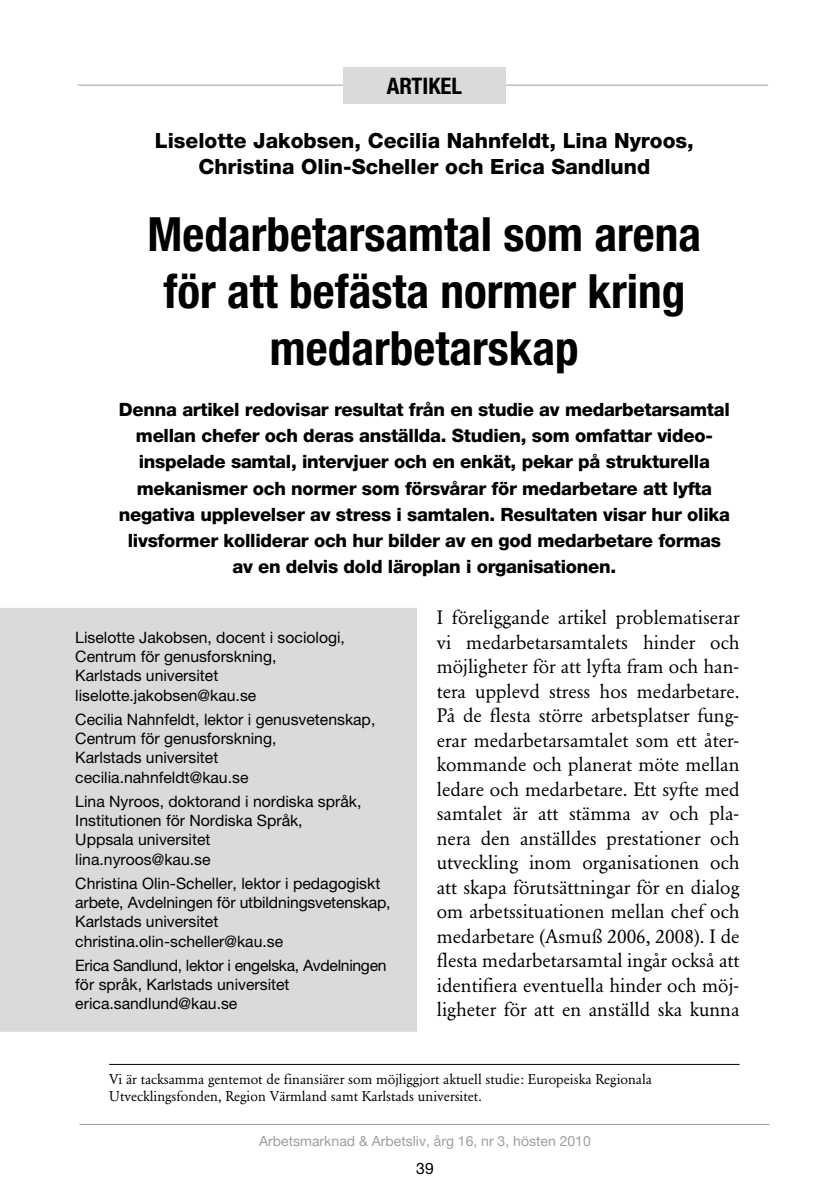
<style>
.page{position:relative;width:819px;height:1201px;background:#fff}
.page>*{position:absolute;margin:0;border:0;box-sizing:border-box;transform-origin:0 0}
.t1{font:700 condensed 47.25px/56.7px "Helvetica Neue";color:#000;text-align:center}
.t2{font:700 condensed 22.75px "Helvetica Neue";color:#000}
.t3{font:800 21px/25.2px "Helvetica Neue";color:#000;text-align:center}
.t4{font:19.25px/24.5px "Garamond BE";color:#000;text-align:justify}
.t5{font:800 18.38px/26.2px "Helvetica Neue";letter-spacing:-.015em;color:#000;text-align:center}
.t6{font:15.75px/19.2px "Helvetica Neue";color:#000}
.t7{font:14px/16.8px "Garamond BE";color:#000}
.t8{font:14px "Helvetica Neue";color:#9c9e9f}
</style>
<div class="page">
<hr style="left:79px;top:1124px;width:690px;height:1px;background:#9c9e9f">
<hr style="left:78px;top:85px;width:690px;height:1px;background:#9c9e9f">
<div style="left:343px;top:67px;width:162px;height:37px;background:#d9dadb"></div>
<div style="left:0;top:608px;width:416px;height:423px;background:#d9dadb"></div>
<hr style="left:109px;top:1064px;width:630px;height:1px;background:#000">
<p class="t2" style="left:386px;top:73px;width:77px">ARTIKEL</p>
<p class="t3" style="left:155px;top:128px;width:540px">Liselotte Jakobsen, Cecilia Nahnfeldt, Lina Nyroos,<br>Christina Olin-Scheller och Erica Sandlund</p>
<h1 class="t1" style="left:147px;top:205px;width:555px">Medarbetarsamtal som arena för att befästa normer kring medarbetarskap</h1>
<p class="t5" style="left:119px;top:396px;width:612px">Denna artikel redovisar resultat från en studie av medarbetarsamtal mellan chefer och deras anställda. Studien, som omfattar video&shy;inspelade samtal, intervjuer och en enkät, pekar på strukturella mekanismer och normer som försvårar för medarbetare att lyfta negativa upplevelser av stress i samtalen. Resultaten visar hur olika livsformer kolliderar och hur bilder av en god medarbetare formas av en delvis dold läroplan i organisationen.</p>
<p class="t6" style="left:75px;top:627px;width:271px">Liselotte Jakobsen, docent i sociologi,<br>Centrum för genusforskning,<br>Karlstads universitet liselotte.jakobsen@kau.se</p>
<p class="t6" style="left:75px;top:709px;width:301px">Cecilia Nahnfeldt, lektor i genusvetenskap,<br>Centrum för genusforskning,<br>Karlstads universitet cecilia.nahnfeldt@kau.se</p>
<p class="t6" style="left:75px;top:791px;width:287px">Lina Nyroos, doktorand i nordiska språk,<br>Institutionen för Nordiska Språk,<br>Uppsala universitet<br>lina.nyroos@kau.se</p>
<p class="t6" style="left:75px;top:873px;width:317px">Christina Olin-Scheller, lektor i pedagogiskt arbete, Avdelningen för utbildningsvetenskap, Karlstads universitet christina.olin-scheller@kau.se</p>
<p class="t6" style="left:75px;top:955px;width:313px">Erica Sandlund, lektor i engelska, Avdelningen för språk, Karlstads universitet erica.sandlund@kau.se</p>
<p class="t4" style="left:437px;top:605px;width:304px">I föreliggande artikel problematiserar vi medarbetarsamtalets hinder och möjligheter för att lyfta fram och han&shy;tera upplevd stress hos medarbetare.<br>På de flesta större arbetsplatser fung&shy;erar medarbetarsamtalet som ett åter&shy;kommande och planerat möte mellan ledare och medarbetare. Ett syfte med samtalet är att stämma av och pla&shy;nera den anställdes prestationer och utveckling inom organisationen och att skapa förutsättningar för en dialog om arbetssituationen mellan chef och medarbetare (Asmuß 2006, 2008). I de flesta medarbetarsamtal ingår också att identifiera eventuella hinder och möj&shy;ligheter för att en anställd ska kunna</p>
<p class="t7" style="left:109px;top:1071px;width:544px">Vi är tacksamma gentemot de finansiärer som möjliggjort aktuell studie: Europeiska Regionala<br>Utvecklingsfonden, Region Värmland samt Karlstads universitet.</p>
<p class="t8" style="left:259px;top:1133px;width:333px">Arbetsmarknad &amp; Arbetsliv, årg 16, nr 3, hösten 2010</p>
<p class="t6" style="left:416px;top:1158px;width:19px">39</p>
</div>
